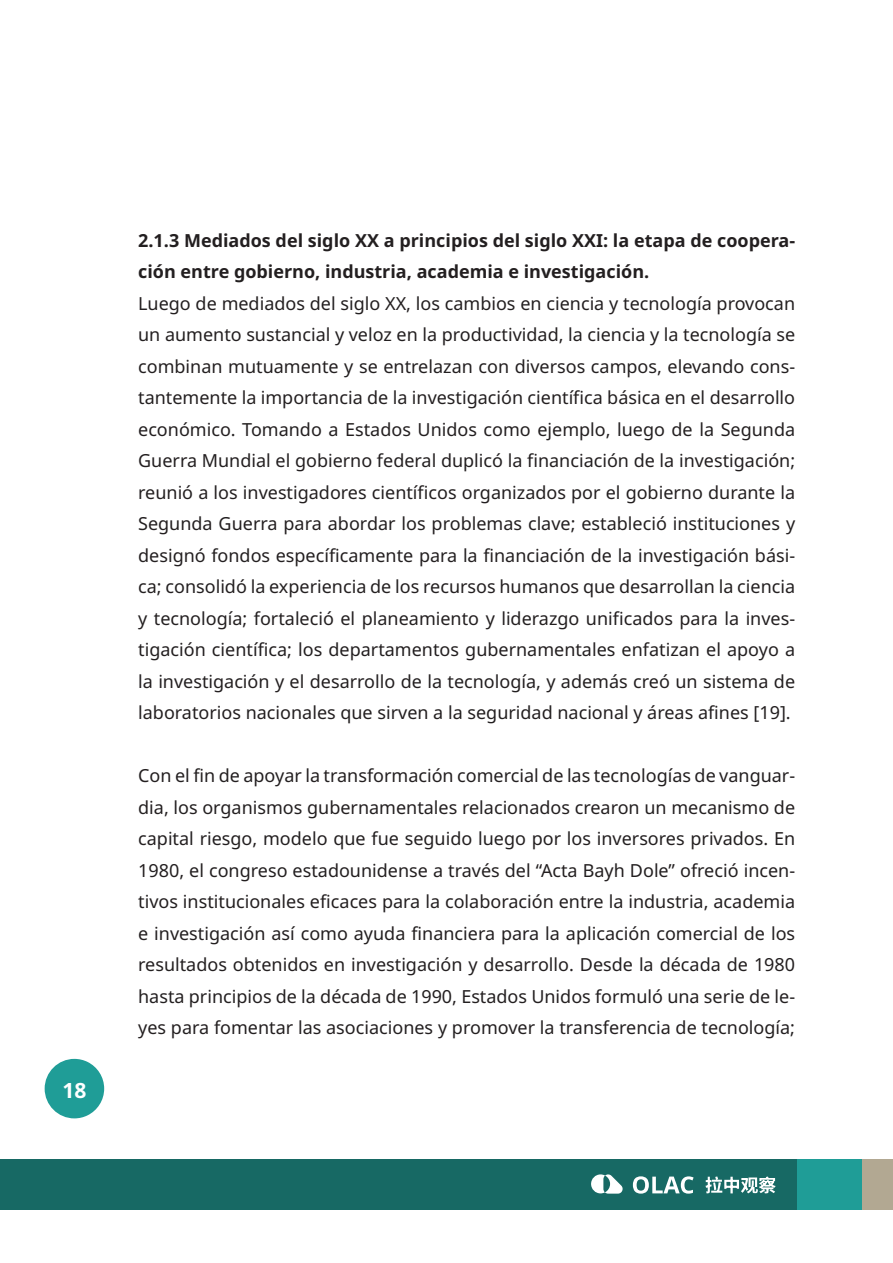
<style>
.page{position:relative;width:893px;height:1263px;background:#fff}
.page>*{position:absolute;margin:0;border:0;box-sizing:border-box;transform-origin:0 0}
.t1{font:700 21px "Noto Sans";color:#fff}
.t2{font:18px/31.5px "Noto Sans";color:#231f20;text-align:justify}
.t3{font:700 18px/31.5px "Noto Sans";color:#231f20}
</style>
<div class="page">
<div style="left:0;top:1159px;width:863px;height:50px;background:#176964"></div>
<div style="left:797px;top:1159px;width:66px;height:50px;background:#1f9d97"></div>
<div style="left:863px;top:1159px;width:30px;height:50px;background:#b2a892"></div>
<svg style="left:633px;top:1176px;width:61px;height:17px"></svg>
<svg style="left:591px;top:1174px;width:32px;height:19px"></svg>
<svg style="left:705px;top:1176px;width:71px;height:17px"></svg>
<svg style="left:45px;top:1059px;width:59px;height:59px"></svg>
<p class="t1" style="left:62px;top:1075px;width:26px">18</p>
<p class="t3" style="left:138px;top:225px;width:658px">2.1.3 Mediados del siglo XX a principios del siglo XXI: la etapa de coopera&shy;ción entre gobierno, industria, academia e investigación.</p>
<p class="t2" style="left:138px;top:288px;width:658px">Luego de mediados del siglo XX, los cambios en ciencia y tecnología provocan un aumento sustancial y veloz en la productividad, la ciencia y la tecnología se combinan mutuamente y se entrelazan con diversos campos, elevando cons&shy;tantemente la importancia de la investigación científica básica en el desarrollo económico. Tomando a Estados Unidos como ejemplo, luego de la Segunda Guerra Mundial el gobierno federal duplicó la financiación de la investigación; reunió a los investigadores científicos organizados por el gobierno durante la Segunda Guerra para abordar los problemas clave; estableció instituciones y designó fondos específicamente para la financiación de la investigación bási&shy;ca; consolidó la experiencia de los recursos humanos que desarrollan la ciencia y tecnología; fortaleció el planeamiento y liderazgo unificados para la inves&shy;tigación científica; los departamentos gubernamentales enfatizan el apoyo a la investigación y el desarrollo de la tecnología, y además creó un sistema de laboratorios nacionales que sirven a la seguridad nacional y áreas afines [19].</p>
<p class="t2" style="left:138px;top:760px;width:658px">Con el fin de apoyar la transformación comercial de las tecnologías de vanguar&shy;dia, los organismos gubernamentales relacionados crearon un mecanismo de capital riesgo, modelo que fue seguido luego por los inversores privados. En 1980, el congreso estadounidense a través del “Acta Bayh Dole” ofreció incen&shy;tivos institucionales eficaces para la colaboración entre la industria, academia e investigación así como ayuda financiera para la aplicación comercial de los resultados obtenidos en investigación y desarrollo. Desde la década de 1980 hasta principios de la década de 1990, Estados Unidos formuló una serie de le&shy;yes para fomentar las asociaciones y promover la transferencia de tecnología;</p>
</div>
